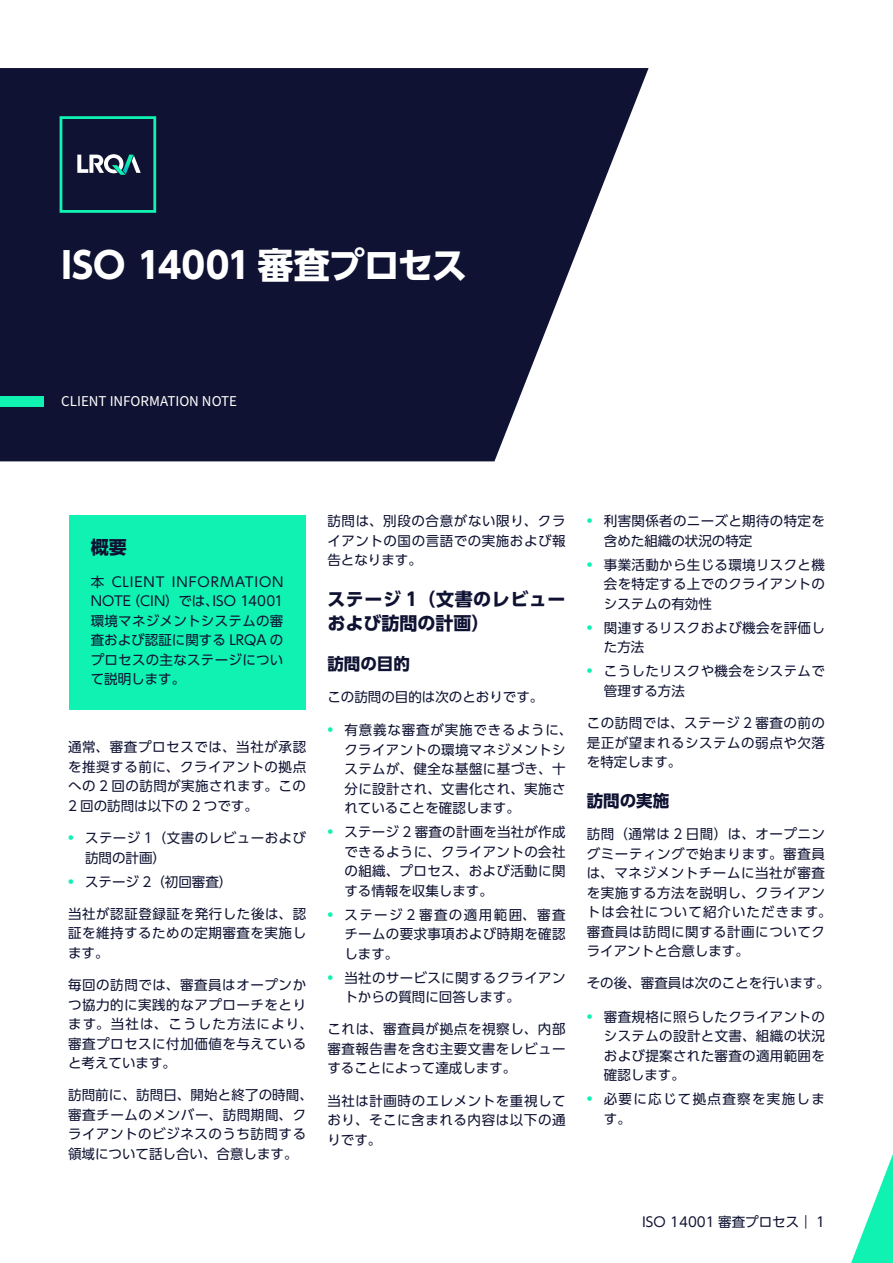
<style>
.page{position:relative;width:893px;height:1263px;background:#fff}
.page>*{position:absolute;margin:0;border:0;box-sizing:border-box;transform-origin:0 0}
.t1{font:700 36px "UD Shin Go Pro";letter-spacing:-.025em;color:#fff}
.t2{font:700 18px/24px "UD Shin Go Pro";letter-spacing:.03em;color:#0f1232}
.t3{font:700 16.5px "UD Shin Go Pro";color:#0f1232}
.t4{font:15px "Source Sans Pro";color:#fff}
.t5{font:13.5px/19.5px "UD Shin Go Pro";letter-spacing:.03em;color:#0f1232;text-align:justify}
.t6{font:13.5px "UD Shin Go Pro";color:#0f1232}
.t7{font:13.5px/19.5px "UD Shin Go Pro";letter-spacing:.1em;color:#0f1232}
.s1{font-weight:700;color:#0ff2b2}
</style>
<div class="page">
<svg style="left:0;top:68px;width:649px;height:393px;fill:#0f1232"></svg>
<svg style="left:77px;top:154px;width:64px;height:21px"></svg>
<div style="left:60px;top:116px;width:96px;height:97px;border:3px solid #0ff2b2"></div>
<svg style="left:851px;top:1154px;width:42px;height:109px"></svg>
<div style="left:0;top:396px;width:44px;height:10px;background:#0ff2b2"></div>
<div style="left:69px;top:515px;width:236px;height:195px;background:#0ff2b2"></div>
<h1 class="t1" style="left:61px;top:236px;width:408px">ISO 14001 審査プロセス</h1>
<p class="t4" style="left:61px;top:391px;width:177px">CLIENT INFORMATION NOTE</p>
<h2 class="t2" style="left:91px;top:534px;width:37px">概要</h2>
<p class="t5" style="left:91px;top:571px;width:194px">本 CLIENT INFORMATION NOTE（CIN）では、ISO 14001環境マネジメントシステムの審査および認証に関する LRQA のプロセスの主なステージについて説明します。</p>
<p class="t5" style="left:68px;top:737px;width:240px">通常、審査プロセスでは、当社が承認を推奨する前に、クライアントの拠点への 2 回の訪問が実施されます。この2 回の訪問は以下の 2 つです。</p>
<p class="t5" style="left:85px;top:828px;width:223px;text-indent:-17px"><span class="s1">•</span> ステージ 1（文書のレビューおよび訪問の計画）</p>
<p class="t6" style="left:68px;top:870px;width:166px"><span class="s1">•</span> ステージ 2（初回審査）</p>
<p class="t5" style="left:68px;top:903px;width:240px">当社が認証登録証を発行した後は、認証を維持するための定期審査を実施します。</p>
<p class="t5" style="left:68px;top:975px;width:246px;text-align:left">毎回の訪問では、審査員はオープンかつ協力的に実践的なアプローチをとります。当社は、こうした方法により、審査プロセスに付加価値を与えていると考えています。</p>
<p class="t5" style="left:68px;top:1085px;width:246px;text-align:left">訪問前に、訪問日、開始と終了の時間、審査チームのメンバー、訪問期間、クライアントのビジネスのうち訪問する領域について話し合い、合意します。</p>
<p class="t5" style="left:327px;top:511px;width:240px">訪問は、別段の合意がない限り、クライアントの国の言語での実施および報告となります。</p>
<h2 class="t2" style="left:327px;top:587px;width:240px">ステージ 1（文書のレビューおよび訪問の計画）</h2>
<p class="t3" style="left:327px;top:650px;width:84px">訪問の目的</p>
<p class="t6" style="left:327px;top:686px;width:217px">この訪問の目的は次のとおりです。</p>
<p class="t5" style="left:344px;top:720px;width:229px;text-align:left;text-indent:-17px"><span class="s1">•</span> 有意義な審査が実施できるように、クライアントの環境マネジメントシステムが、健全な基盤に基づき、十分に設計され、文書化され、実施されていることを確認します。</p>
<p class="t5" style="left:344px;top:822px;width:223px;text-indent:-17px"><span class="s1">•</span> ステージ 2 審査の計画を当社が作成できるように、クライアントの会社の組織、プロセス、および活動に関する情報を収集します。</p>
<p class="t5" style="left:344px;top:904px;width:223px;text-indent:-17px"><span class="s1">•</span> ステージ 2 審査の適用範囲、審査チームの要求事項および時期を確認します。</p>
<p class="t5" style="left:344px;top:967px;width:223px;text-indent:-17px"><span class="s1">•</span> 当社のサービスに関するクライアントからの質問に回答します。</p>
<p class="t5" style="left:327px;top:1019px;width:240px">これは、審査員が拠点を視察し、内部審査報告書を含む主要文書をレビューすることによって達成します。</p>
<p class="t5" style="left:327px;top:1090px;width:240px">当社は計画時のエレメントを重視しており、そこに含まれる内容は以下の通りです。</p>
<p class="t5" style="left:604px;top:511px;width:223px;text-indent:-17px"><span class="s1">•</span> 利害関係者のニーズと期待の特定を含めた組織の状況の特定</p>
<p class="t5" style="left:604px;top:555px;width:223px;text-indent:-17px"><span class="s1">•</span> 事業活動から生じる環境リスクと機会を特定する上でのクライアントのシステムの有効性</p>
<p class="t5" style="left:604px;top:618px;width:223px;text-indent:-17px"><span class="s1">•</span> 関連するリスクおよび機会を評価した方法</p>
<p class="t5" style="left:604px;top:661px;width:223px;text-indent:-17px"><span class="s1">•</span> こうしたリスクや機会をシステムで管理する方法</p>
<p class="t5" style="left:587px;top:713px;width:240px">この訪問では、ステージ 2 審査の前の是正が望まれるシステムの弱点や欠落を特定します。</p>
<p class="t3" style="left:587px;top:787px;width:84px">訪問の実施</p>
<p class="t5" style="left:587px;top:824px;width:246px;text-align:left">訪問（通常は 2 日間）は、オープニングミーティングで始まります。審査員は、マネジメントチームに当社が審査を実施する方法を説明し、クライアントは会社について紹介いただきます。審査員は訪問に関する計画についてクライアントと合意します。</p>
<p class="t6" style="left:587px;top:972px;width:244px">その後、審査員は次のことを行います。</p>
<p class="t5" style="left:604px;top:1006px;width:223px;text-indent:-17px"><span class="s1">•</span> 審査規格に照らしたクライアントのシステムの設計と文書、組織の状況および提案された審査の適用範囲を確認します。</p>
<p class="t7" style="left:604px;top:1089px;width:223px;text-indent:-17px"><span class="s1">•</span> 必要に応じて拠点査察を実施します。</p>
<p class="t6" style="left:642px;top:1211px;width:184px">ISO 14001 審査プロセス｜ 1</p>
</div>
